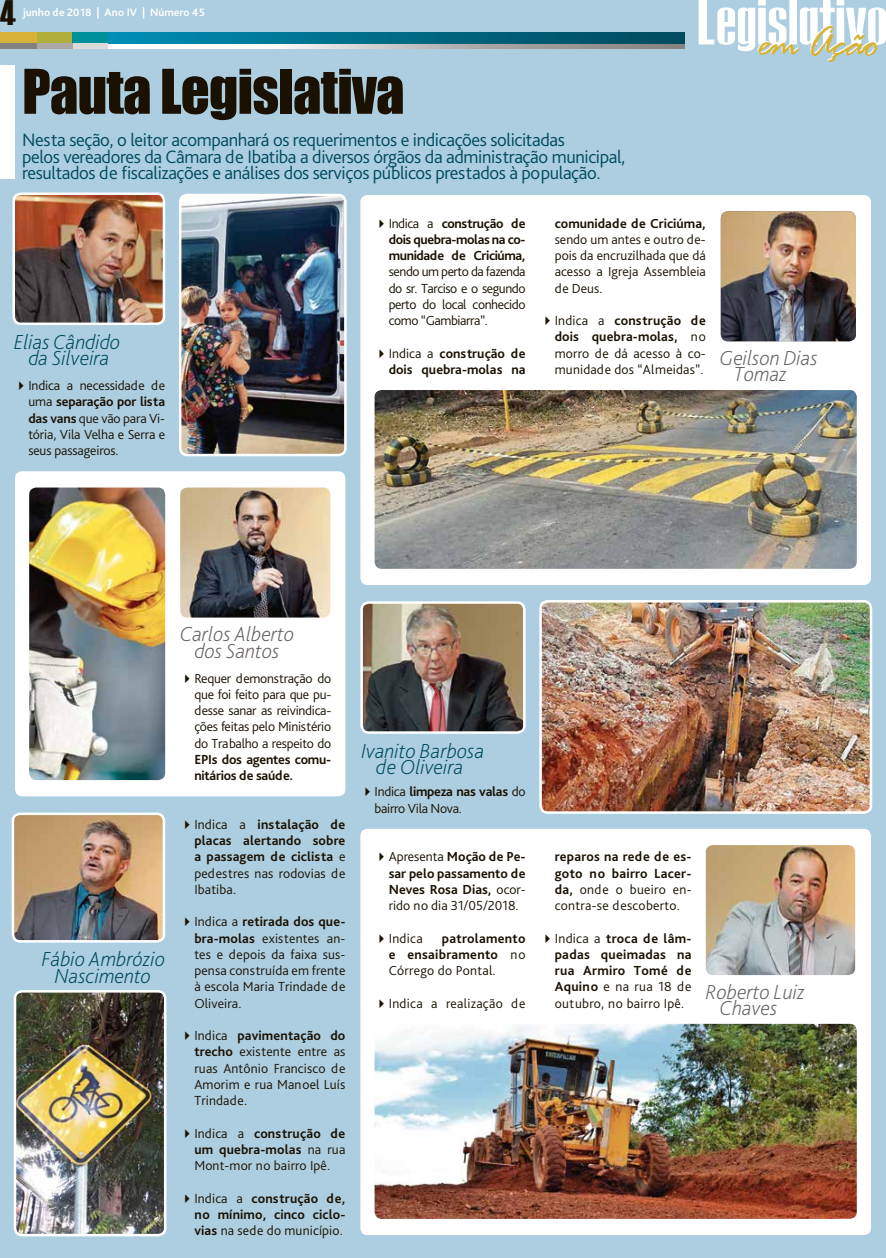
<style>
.page{position:relative;width:886px;height:1258px;background:#accee0}
.page>*{position:absolute;margin:0;border:0;box-sizing:border-box;transform-origin:0 0}
.t1{font:56.88px "Impact";letter-spacing:-.015em;color:#1a1102}
.t2{font:italic 45.5px "Rage";letter-spacing:-.04em;color:#d6b338}
.t3{font:35.38px "Haettenschweiler";color:#1a1102}
.t4{font:italic 200 21.25px/16.2px "Bliss Pro";color:#004a5e;text-align:center}
.t5{font:italic 200 21.25px/16.2px "Bliss Pro";color:#65615f}
.t6{font:300 18.75px/16.2px "Bliss Pro";letter-spacing:-.02em;color:#004a5e}
.t7{font:300 13.75px/16.2px "Bliss Pro";color:#1a1102;text-align:justify}
.t8{font:700 13.75px/16.2px "Bliss Pro";letter-spacing:.01em;color:#1a1102;text-align:justify}
.t9{font:300 13.75px/16.2px "Bliss Pro";letter-spacing:-.02em;color:#1a1102}
.t10{font:700 13.75px/16.2px "Bliss Pro";letter-spacing:-.02em;color:#1a1102}
.t11{font:300 13.75px "Bliss Pro";letter-spacing:.02em;color:#1a1102}
.t12{font:700 11.25px "Bliss Pro";color:#fff}
.s1{font-weight:700}
.s2{font-weight:300}
</style>
<div class="page">
<div style="left:360px;top:829px;width:511px;height:406px;background:#fff;border-radius:7px"></div>
<div style="left:0;top:65px;width:14px;height:114px;background:#fff"></div>
<div style="left:360px;top:195px;width:511px;height:390px;background:#fff;border-radius:7px"></div>
<img style="left:14px;top:194px;width:150px;height:130px">
<div style="left:13px;top:193px;width:152px;height:132px;border:2px solid #fff;border-radius:7px"></div>
<img style="left:721px;top:211px;width:135px;height:130px">
<img style="left:706px;top:845px;width:149px;height:130px">
<img style="left:13px;top:814px;width:151px;height:126px">
<div style="left:12px;top:813px;width:153px;height:130px;border:2px solid #fff;border-radius:7px"></div>
<div style="left:15px;top:471px;width:330px;height:325px;background:#fff;border-radius:7px"></div>
<img style="left:180px;top:488px;width:150px;height:130px">
<img style="left:363px;top:603px;width:161px;height:130px">
<div style="left:360px;top:601px;width:165px;height:133px;border:2px solid #fff;border-radius:7px"></div>
<img style="left:180px;top:196px;width:164px;height:259px">
<div style="left:179px;top:194px;width:168px;height:262px;border:2px solid #fff;border-radius:7px"></div>
<img style="left:29px;top:488px;width:136px;height:292px">
<img style="left:375px;top:390px;width:482px;height:179px">
<img style="left:375px;top:1024px;width:482px;height:195px">
<img style="left:15px;top:991px;width:150px;height:244px">
<div style="left:14px;top:990px;width:152px;height:246px;border:2px solid #fff;border-radius:7px"></div>
<img style="left:542px;top:603px;width:327px;height:208px">
<div style="left:539px;top:600px;width:333px;height:214px;border:2px solid #fff;border-radius:7px"></div>
<svg style="left:108px;top:43px;width:576px;height:6px;background:#a7b8bd"></svg>
<svg style="left:108px;top:33px;width:576px;height:10px;background:#006b87"></svg>
<div style="left:72px;top:43px;width:36px;height:6px;background:#dbdada"></div>
<div style="left:37px;top:43px;width:35px;height:6px;background:#aaa9a8"></div>
<div style="left:0;top:43px;width:37px;height:6px;background:#848280"></div>
<div style="left:37px;top:33px;width:35px;height:10px;background:#b2af3a"></div>
<div style="left:0;top:33px;width:37px;height:10px;background:#d6b338"></div>
<div style="left:72px;top:33px;width:36px;height:10px;background:#00909c"></div>
<svg style="left:699px;top:0;width:187px;height:51px"></svg>
<h3 class="t3" style="left:0;top:-12px;width:17px">4</h3>
<p class="t12" style="left:23px;top:6px;width:184px">junho de 2018 | Ano IV | Número 45</p>
<h1 class="t1" style="left:22px;top:47px;width:384px">Pauta Legislativa</h1>
<p class="t6" style="left:22px;top:131px;width:605px">Nesta seção, o leitor acompanhará os requerimentos e indicações solicitadas<br>pelos vereadores da Câmara de Ibatiba a diversos órgãos da administração municipal, resultados de fiscalizações e análises dos serviços públicos prestados à população.</p>
<h3 class="t4" style="left:14px;top:333px;width:107px">Elias Cândido da Silveira</h3>
<p class="t7" style="left:28px;top:377px;width:138px;text-indent:-14px">✔Indica a necessidade de uma <span class="s1">separação por lista das vans</span> que vão para Vi&shy;tória, Vila Velha e Serra e seus passageiros.</p>
<p class="t8" style="left:389px;top:214px;width:138px;text-indent:-14px">✔<span class="s2">Indica a</span> construção de dois quebra-molas na co&shy;munidade de Criciúma,</p>
<p class="t7" style="left:389px;top:263px;width:138px">sendo um perto da fazenda do sr. Tarciso e o segundo perto do local conhecido como “Gambiarra”.</p>
<p class="t8" style="left:375px;top:345px;width:152px;text-align:right">✔<span class="s2">Indica a</span> construção de dois quebra-molas na</p>
<p class="t8" style="left:555px;top:215px;width:152px">comunidade de Criciúma,</p>
<p class="t7" style="left:555px;top:231px;width:153px">sendo um antes e outro de&shy;pois da encruzilhada que dá acesso a Igreja Assembleia de Deus.</p>
<p class="t7" style="left:555px;top:312px;width:152px;text-indent:-14px">✔Indica a <span class="s1">construção de dois quebra-molas,</span> no morro de dá acesso à co&shy;munidade dos “Almeidas”.</p>
<h2 class="t2" style="left:757px;top:18px;width:124px">em Ação</h2>
<h3 class="t5" style="left:734px;top:349px;width:85px;text-indent:-14px">Geilson Dias<br>Tomaz</h3>
<h3 class="t5" style="left:180px;top:626px;width:115px;text-align:center">Carlos Alberto dos Santos</h3>
<p class="t7" style="left:194px;top:669px;width:138px;text-indent:-14px">✔Requer demonstração do que foi feito para que pu&shy;desse sanar as reivindica&shy;ções feitas pelo Ministério do Trabalho a respeito do</p>
<p class="t10" style="left:194px;top:751px;width:138px">EPIs dos agentes comu&shy;nitários de saúde.</p>
<h3 class="t4" style="left:362px;top:742px;width:124px">Ivanito Barbosa de Oliveira</h3>
<p class="t9" style="left:375px;top:783px;width:152px;text-indent:-14px">✔Indica <span class="s1">limpeza nas valas</span> do bairro Vila Nova.</p>
<h3 class="t4" style="left:42px;top:951px;width:125px">Fábio Ambrózio<br>Nascimento</h3>
<p class="t8" style="left:194px;top:816px;width:153px;text-indent:-14px">✔<span class="s2">Indica a</span> instalação de placas alertando sobre a passagem de ciclista <span class="s2">e pedestres nas rodovias de Ibatiba.</span></p>
<p class="t7" style="left:194px;top:913px;width:153px;text-indent:-14px">✔Indica a <span class="s1">retirada dos que&shy;bra-molas</span> existentes an&shy;tes e depois da faixa sus&shy;pensa construída em frente à escola Maria Trindade de Oliveira.</p>
<p class="t7" style="left:194px;top:1027px;width:152px;text-indent:-14px">✔Indica <span class="s1">pavimentação do trecho</span> existente entre as ruas Antônio Francisco de Amorim e rua Manoel Luís Trindade.</p>
<p class="t7" style="left:194px;top:1125px;width:153px;text-indent:-14px">✔Indica a <span class="s1">construção de um quebra-molas</span> na rua Mont-mor no bairro Ipê.</p>
<p class="t8" style="left:194px;top:1190px;width:152px;text-indent:-14px">✔<span class="s2">Indica a</span> construção de, no mínimo, cinco ciclo&shy;vias <span class="s2">na sede do município.</span></p>
<p class="t8" style="left:389px;top:848px;width:138px;text-indent:-14px">✔<span class="s2">Apresenta</span> Moção de Pe&shy;sar pelo passamento de Neves Rosa Dias, <span class="s2">ocor&shy;rido no dia 31/05/2018.</span></p>
<p class="t7" style="left:375px;top:929px;width:50px">✔Indica</p>
<p class="t8" style="left:389px;top:929px;width:138px;text-indent:53px">patrolamento e ensaibramento <span class="s2">no Córrego do Pontal.</span></p>
<p class="t11" style="left:375px;top:994px;width:153px">✔Indica a realização de</p>
<p class="t8" style="left:555px;top:848px;width:138px">reparos na rede de es&shy;goto no bairro Lacer&shy;da, <span class="s2">onde o bueiro en&shy;contra-se descoberto.</span></p>
<p class="t8" style="left:555px;top:930px;width:138px;text-indent:-14px">✔<span class="s2">Indica a</span> troca de lâm&shy;padas queimadas na rua Armiro Tomé de Aquino <span class="s2">e na rua 18 de outubro, no bairro Ipê.</span></p>
<h3 class="t5" style="left:720px;top:983px;width:86px;text-indent:-14px">Roberto Luiz<br>Chaves</h3>
</div>
